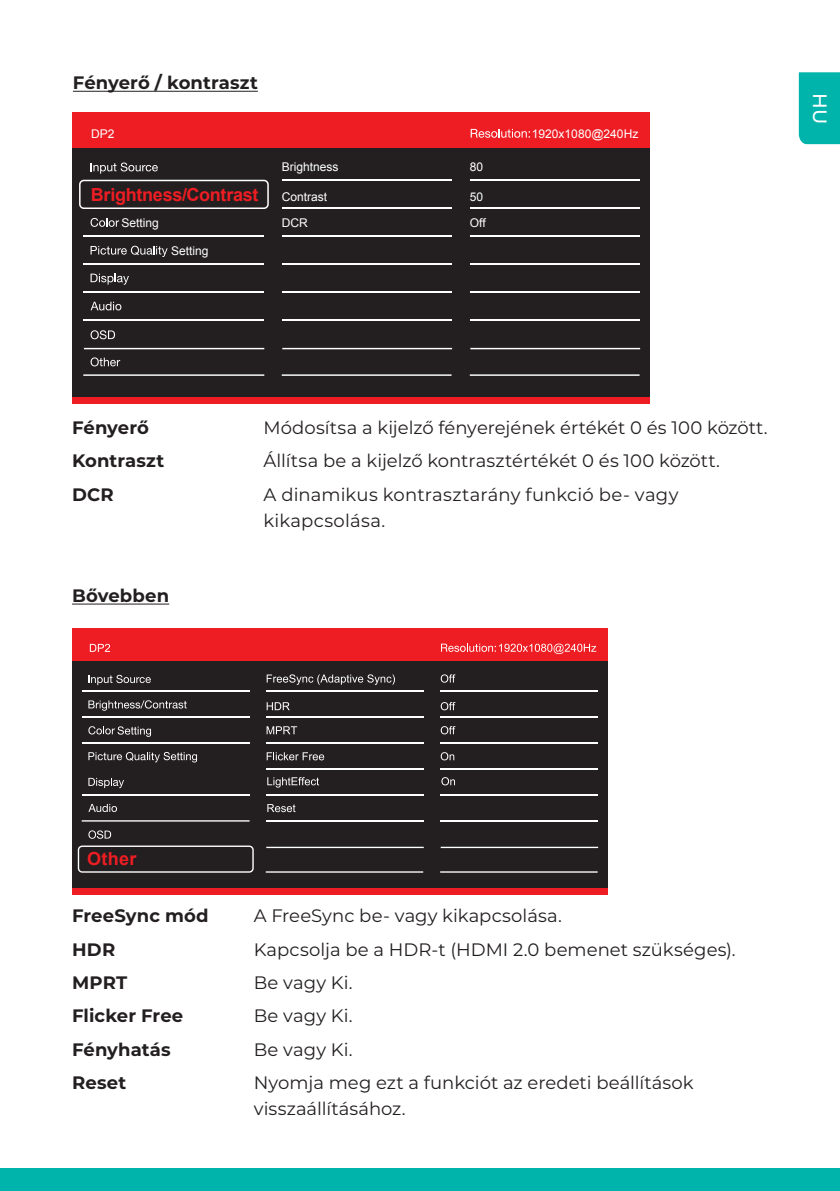
<style>
.page{position:relative;width:840px;height:1191px;background:#fff}
.page>*{position:absolute;margin:0;border:0;box-sizing:border-box;transform-origin:0 0}
.t1{font:500 19.4px "Montserrat";color:#fff}
.t2{font:18px/26px "Montserrat";letter-spacing:.005em;color:#231f20}
.t3{font:700 18px "Montserrat";letter-spacing:.005em;color:#231f20}
.t4{font:700 18px "Arial";letter-spacing:-.015em;color:#ee1d23}
.t5{font:12px/26px "Arial";color:#fff}
</style>
<div class="page">
<div style="left:0;top:1168px;width:839px;height:23px;background:#00b4ac"></div>
<hr style="left:72px;top:603px;width:97px;height:1px;background:#231f20">
<div style="left:72px;top:628px;width:535px;height:266px;background:#ee1d23"></div>
<div style="left:72px;top:661px;width:535px;height:227px;background:#231f20"></div>
<hr style="left:82px;top:690px;width:167px;height:2px;background:#fff">
<hr style="left:82px;top:716px;width:167px;height:2px;background:#fff">
<hr style="left:82px;top:794px;width:167px;height:1px;background:#fff">
<hr style="left:82px;top:742px;width:167px;height:2px;background:#fff">
<hr style="left:265px;top:690px;width:158px;height:2px;background:#fff">
<hr style="left:265px;top:716px;width:158px;height:2px;background:#fff">
<hr style="left:265px;top:742px;width:158px;height:2px;background:#fff">
<hr style="left:265px;top:768px;width:158px;height:1px;background:#fff">
<hr style="left:265px;top:794px;width:158px;height:1px;background:#fff">
<hr style="left:265px;top:820px;width:158px;height:1px;background:#fff">
<hr style="left:440px;top:690px;width:157px;height:2px;background:#fff">
<hr style="left:440px;top:716px;width:157px;height:2px;background:#fff">
<hr style="left:440px;top:742px;width:157px;height:2px;background:#fff">
<hr style="left:440px;top:768px;width:157px;height:1px;background:#fff">
<hr style="left:440px;top:794px;width:157px;height:1px;background:#fff">
<hr style="left:440px;top:820px;width:157px;height:1px;background:#fff">
<div style="left:78px;top:845px;width:175px;height:27px;border:1px solid #fff;border-radius:4px"></div>
<svg style="left:441px;top:643px;width:155px;height:11px"></svg>
<svg style="left:88px;top:675px;width:63px;height:10px"></svg>
<svg style="left:88px;top:700px;width:99px;height:10px"></svg>
<svg style="left:88px;top:778px;width:36px;height:10px"></svg>
<svg style="left:88px;top:804px;width:29px;height:8px"></svg>
<svg style="left:82px;top:820px;width:167px;height:1px"></svg>
<svg style="left:265px;top:871px;width:158px;height:1px"></svg>
<svg style="left:440px;top:871px;width:157px;height:1px"></svg>
<svg style="left:88px;top:830px;width:23px;height:8px"></svg>
<svg style="left:88px;top:752px;width:109px;height:10px"></svg>
<svg style="left:88px;top:726px;width:63px;height:11px"></svg>
<svg style="left:266px;top:674px;width:129px;height:11px"></svg>
<svg style="left:90px;top:644px;width:20px;height:8px"></svg>
<svg style="left:266px;top:702px;width:23px;height:8px"></svg>
<svg style="left:266px;top:726px;width:31px;height:8px"></svg>
<svg style="left:266px;top:752px;width:58px;height:8px"></svg>
<svg style="left:440px;top:674px;width:15px;height:8px"></svg>
<svg style="left:440px;top:702px;width:15px;height:8px"></svg>
<svg style="left:440px;top:726px;width:15px;height:8px"></svg>
<svg style="left:440px;top:752px;width:14px;height:8px"></svg>
<svg style="left:267px;top:777px;width:52px;height:10px"></svg>
<svg style="left:441px;top:777px;width:14px;height:8px"></svg>
<svg style="left:267px;top:804px;width:28px;height:8px"></svg>
<svg style="left:266px;top:846px;width:157px;height:2px"></svg>
<svg style="left:440px;top:846px;width:157px;height:2px"></svg>
<hr style="left:73px;top:91px;width:185px;height:1px;background:#231f20">
<div style="left:73px;top:112px;width:576px;height:292px;background:#ee1d23"></div>
<div style="left:73px;top:148px;width:576px;height:248px;background:#231f20"></div>
<hr style="left:83px;top:235px;width:181px;height:2px;background:#fff">
<hr style="left:83px;top:263px;width:181px;height:2px;background:#fff">
<hr style="left:83px;top:291px;width:181px;height:2px;background:#fff">
<hr style="left:83px;top:319px;width:181px;height:2px;background:#fff">
<hr style="left:281px;top:180px;width:170px;height:1px;background:#fff">
<hr style="left:281px;top:207px;width:170px;height:2px;background:#fff">
<hr style="left:281px;top:235px;width:170px;height:2px;background:#fff">
<hr style="left:281px;top:263px;width:170px;height:2px;background:#fff">
<hr style="left:281px;top:291px;width:170px;height:2px;background:#fff">
<hr style="left:281px;top:319px;width:170px;height:2px;background:#fff">
<hr style="left:469px;top:180px;width:170px;height:1px;background:#fff">
<hr style="left:469px;top:207px;width:170px;height:2px;background:#fff">
<hr style="left:469px;top:235px;width:170px;height:2px;background:#fff">
<hr style="left:469px;top:263px;width:170px;height:2px;background:#fff">
<hr style="left:469px;top:291px;width:170px;height:2px;background:#fff">
<hr style="left:469px;top:319px;width:170px;height:2px;background:#fff">
<div style="left:79px;top:180px;width:189px;height:29px;border:2px solid #fff;border-radius:4px"></div>
<svg style="left:470px;top:129px;width:59px;height:9px"></svg>
<svg style="left:90px;top:162px;width:68px;height:12px"></svg>
<svg style="left:90px;top:274px;width:39px;height:11px"></svg>
<svg style="left:90px;top:302px;width:31px;height:8px"></svg>
<svg style="left:83px;top:374px;width:181px;height:2px"></svg>
<svg style="left:281px;top:374px;width:170px;height:2px"></svg>
<svg style="left:469px;top:374px;width:170px;height:2px"></svg>
<svg style="left:90px;top:330px;width:25px;height:9px"></svg>
<svg style="left:90px;top:357px;width:30px;height:9px"></svg>
<svg style="left:90px;top:246px;width:77px;height:11px"></svg>
<svg style="left:90px;top:218px;width:29px;height:9px"></svg>
<svg style="left:282px;top:348px;width:170px;height:1px"></svg>
<svg style="left:84px;top:348px;width:180px;height:1px"></svg>
<svg style="left:470px;top:348px;width:169px;height:1px"></svg>
<div style="left:798px;top:72px;width:41px;height:72px;background:#00b4ac"></div>
<p class="t3" style="left:73px;top:70px;width:186px">Fényerő / kontraszt</p>
<p class="t5" style="left:91px;top:121px;width:25px">DP2</p>
<p class="t4" style="left:91px;top:182px;width:169px">Brightness/Contrast</p>
<p class="t5" style="left:121px;top:210px;width:39px">Setting</p>
<p class="t5" style="left:171px;top:237px;width:39px">Setting</p>
<p class="t5" style="left:281px;top:154px;width:58px">Brightness</p>
<p class="t5" style="left:281px;top:184px;width:47px">Contrast<br>DCR</p>
<p class="t5" style="left:469px;top:154px;width:15px">80</p>
<p class="t5" style="left:469px;top:183px;width:18px">50<br>Off</p>
<p class="t5" style="left:531px;top:120px;width:108px">1920x1080@240Hz</p>
<p class="t1" style="left:833px;top:93px;width:33px;rotate:90deg">HU</p>
<p class="t3" style="left:72px;top:414px;width:78px">Fényerő</p>
<p class="t2" style="left:263px;top:414px;width:505px">Módosítsa a kijelző fényerejének értékét 0 és 100 között.</p>
<p class="t3" style="left:72px;top:448px;width:93px">Kontraszt</p>
<p class="t2" style="left:263px;top:447px;width:458px">Állítsa be a kijelző kontrasztértékét 0 és 100 között.</p>
<p class="t3" style="left:72px;top:481px;width:43px">DCR</p>
<p class="t2" style="left:263px;top:480px;width:416px">A dinamikus kontrasztarány funkció be- vagy kikapcsolása.</p>
<p class="t3" style="left:72px;top:583px;width:98px">Bővebben</p>
<p class="t4" style="left:87px;top:847px;width:51px">Other</p>
<p class="t3" style="left:72px;top:902px;width:138px">FreeSync mód</p>
<p class="t2" style="left:253px;top:902px;width:309px">A FreeSync be- vagy kikapcsolása.</p>
<p class="t3" style="left:72px;top:936px;width:45px">HDR</p>
<p class="t2" style="left:253px;top:935px;width:483px">Kapcsolja be a HDR-t (HDMI 2.0 bemenet szükséges).</p>
<p class="t3" style="left:72px;top:969px;width:57px">MPRT</p>
<p class="t2" style="left:253px;top:969px;width:100px">Be vagy Ki.</p>
<p class="t3" style="left:72px;top:1003px;width:113px">Flicker Free</p>
<p class="t2" style="left:253px;top:1002px;width:100px">Be vagy Ki.</p>
<p class="t3" style="left:72px;top:1036px;width:100px">Fényhatás</p>
<p class="t2" style="left:253px;top:1035px;width:100px">Be vagy Ki.</p>
<p class="t3" style="left:72px;top:1069px;width:56px">Reset</p>
<p class="t2" style="left:253px;top:1069px;width:441px">Nyomja meg ezt a funkciót az eredeti beállítások visszaállításához.</p>
</div>
